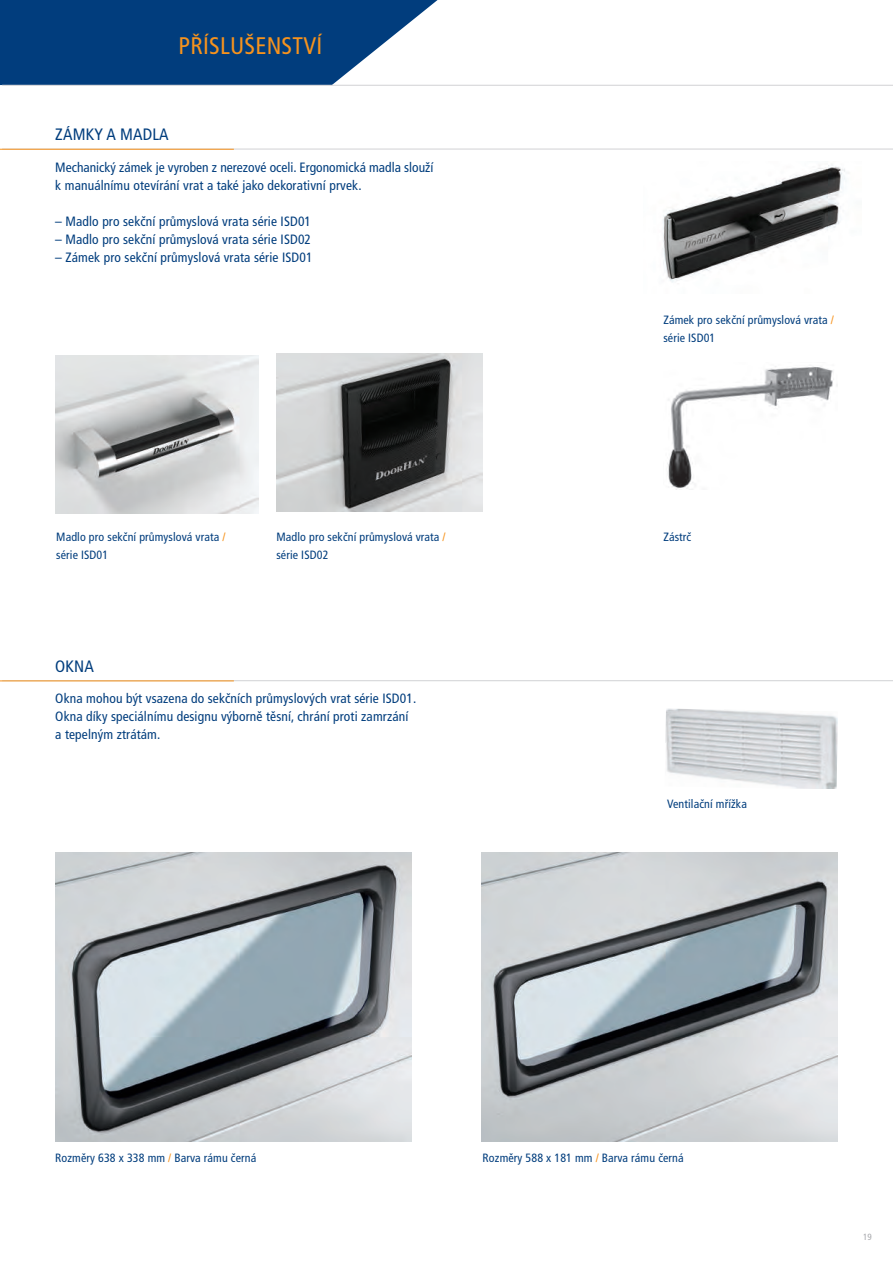
<style>
.page{position:relative;width:893px;height:1276px;background:#fff}
.page>*{position:absolute;margin:0;border:0;box-sizing:border-box;transform-origin:0 0}
.t1{font:condensed 24px "Frutiger CE";letter-spacing:.01em;color:#f7931d}
.t2{font:condensed 16.5px "Frutiger CE";letter-spacing:.01em;color:#013d7d}
.t3{font:condensed 13.5px/18px "Frutiger CE";letter-spacing:.01em;color:#013d7d}
.t4{font:condensed 12px/18px "Frutiger CE";letter-spacing:.01em;color:#013d7d}
.t5{font:condensed 9px "Frutiger CE";color:#a8a9ad}
.s1{color:#f7931d}
</style>
<div class="page">
<img style="left:663px;top:164px;width:182px;height:119px">
<svg style="left:0;top:0;width:438px;height:85px;background:#1f548c"></svg>
<hr style="left:2px;top:149px;width:891px;height:1px;background:#d1d2d4">
<hr style="left:2px;top:85px;width:891px;height:1px;background:#d1d2d4">
<hr style="left:2px;top:680px;width:891px;height:1px;background:#d1d2d4">
<hr style="left:0;top:149px;width:234px;height:1px;background:#f7931d">
<hr style="left:0;top:680px;width:234px;height:1px;background:#f7931d">
<img style="left:55px;top:852px;width:356px;height:289px">
<img style="left:482px;top:852px;width:356px;height:289px">
<img style="left:665px;top:708px;width:173px;height:81px">
<img style="left:55px;top:355px;width:203px;height:159px">
<img style="left:277px;top:353px;width:206px;height:159px">
<img style="left:667px;top:366px;width:171px;height:123px">
<h1 class="t1" style="left:179px;top:32px;width:145px">PŘÍSLUŠENSTVÍ</h1>
<p class="t2" style="left:55px;top:125px;width:115px">ZÁMKY A MADLA</p>
<p class="t3" style="left:55px;top:158px;width:380px">Mechanický zámek je vyroben z nerezové oceli. Ergonomická madla slouží k manuálnímu otevírání vrat a také jako dekorativní prvek.</p>
<p class="t3" style="left:55px;top:212px;width:257px">– Madlo pro sekční průmyslová vrata série ISD01</p>
<p class="t3" style="left:55px;top:230px;width:257px">– Madlo pro sekční průmyslová vrata série ISD02</p>
<p class="t3" style="left:55px;top:248px;width:259px">– Zámek pro sekční průmyslová vrata série ISD01</p>
<p class="t4" style="left:56px;top:527px;width:171px">Madlo pro sekční průmyslová vrata <span class="s1">/ </span>série ISD01</p>
<p class="t4" style="left:276px;top:527px;width:171px">Madlo pro sekční průmyslová vrata <span class="s1">/ </span>série ISD02</p>
<p class="t2" style="left:55px;top:656px;width:40px">OKNA</p>
<p class="t3" style="left:55px;top:690px;width:362px">Okna mohou být vsazena do sekčních průmyslových vrat série ISD01.<br>Okna díky speciálnímu designu výborně těsní, chrání proti zamrzání a tepelným ztrátám.</p>
<p class="t4" style="left:663px;top:311px;width:172px">Zámek pro sekční průmyslová vrata <span class="s1">/ </span>série ISD01</p>
<p class="t4" style="left:663px;top:527px;width:29px">Zástrč</p>
<p class="t4" style="left:667px;top:795px;width:81px">Ventilační mřížka</p>
<p class="t4" style="left:55px;top:1149px;width:203px">Rozměry 638 x 338 mm <span class="s1">/</span> Barva rámu černá</p>
<p class="t4" style="left:483px;top:1149px;width:203px">Rozměry 588 x 181 mm <span class="s1">/</span> Barva rámu černá</p>
<p class="t5" style="left:863px;top:1232px;width:10px">19</p>
</div>
